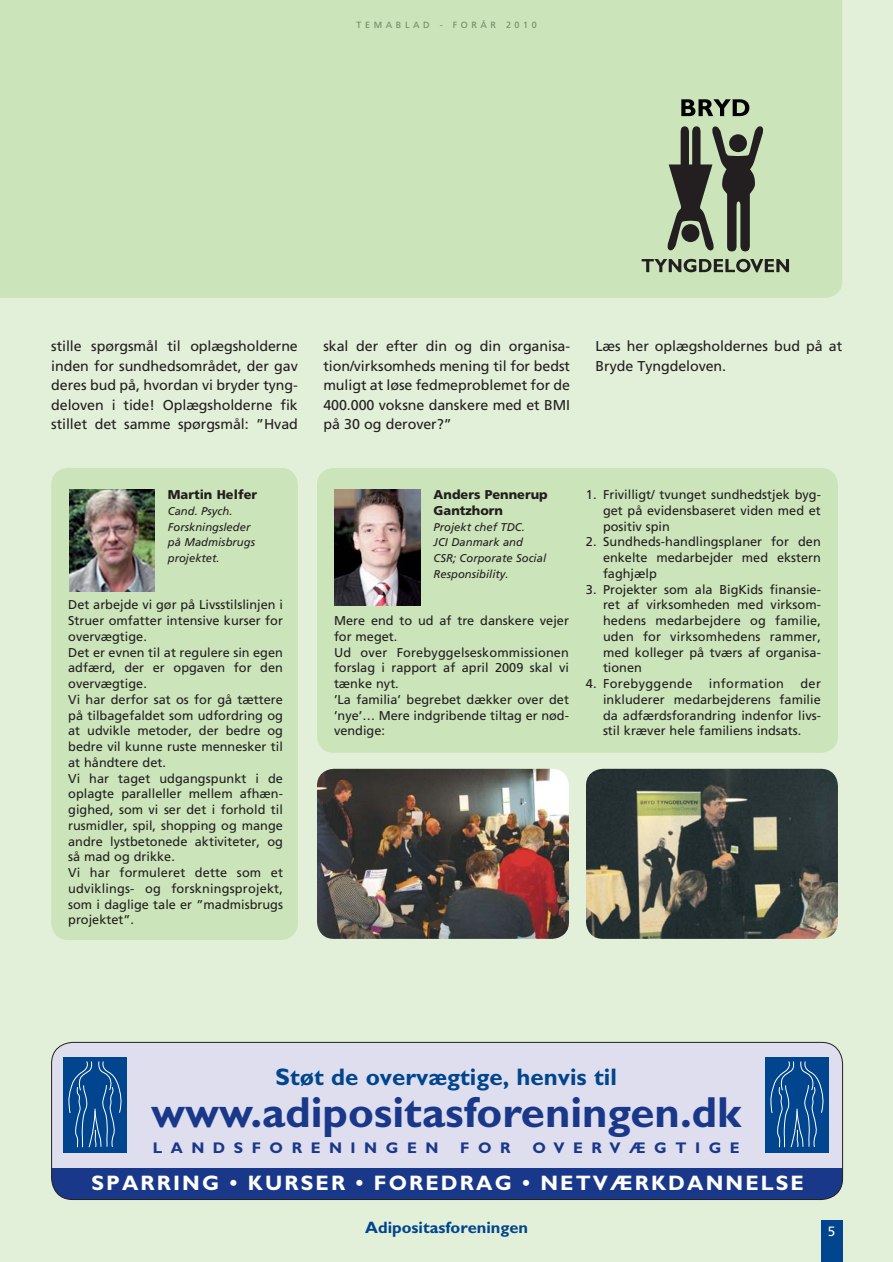
<style>
.page{position:relative;width:893px;height:1262px;background:#e3f0d9}
.page>*{position:absolute;margin:0;border:0;box-sizing:border-box;transform-origin:0 0}
.t1{font:700 43.65px "Gill Sans";color:#193889}
.t2{font:700 24px "Gill Sans";color:#00458d}
.t3{font:700 21px "Gill Sans";letter-spacing:.1em;color:#fff}
.t4{font:700 16.5px "Gill Sans";color:#00458d}
.t5{font:700 15.45px "Gill Sans";letter-spacing:.55em;color:#193889}
.t6{font:14.25px/19.5px "Frutiger";letter-spacing:-.005em;color:#231f20;text-align:justify}
.t7{font:13.5px "Frutiger";color:#fff}
.t8{font:12.75px/15.8px "Frutiger";color:#231f20;text-align:justify}
.t9{font:900 12.75px/15.8px "Frutiger";color:#231f20}
.t10{font:12.75px "Frutiger";letter-spacing:.025em;color:#231f20}
.t11{font:italic 11.25px/15.8px "Frutiger";color:#231f20}
.t12{font:9px "Frutiger";letter-spacing:.4em;color:#75876e}
</style>
<div class="page">
<div style="left:0;top:0;width:842px;height:298px;background:#cbe4b9"></div>
<div style="left:821px;top:1221px;width:21px;height:41px;background:#00458d"></div>
<svg style="left:681px;top:99px;width:68px;height:17px"></svg>
<svg style="left:666px;top:125px;width:99px;height:126px;background:#7a8670"></svg>
<svg style="left:642px;top:259px;width:147px;height:13px;background:#78836e"></svg>
<div style="left:317px;top:468px;width:521px;height:285px;background:#cbe4b9;border-radius:17px"></div>
<img style="left:334px;top:489px;width:87px;height:117px">
<div style="left:51px;top:468px;width:247px;height:472px;background:#cbe4b9;border-radius:17px"></div>
<img style="left:69px;top:489px;width:85px;height:103px">
<img style="left:586px;top:769px;width:252px;height:170px;border-radius:17px">
<img style="left:317px;top:769px;width:252px;height:170px;border-radius:17px">
<div style="left:52px;top:1042px;width:790px;height:157px;background:#dedeee;border-radius:21px"></div>
<div style="left:52px;top:1168px;width:790px;height:31px;background:#193889"></div>
<div style="left:64px;top:1057px;width:63px;height:95px;background:#00458d"></div>
<svg style="left:68px;top:1061px;width:54px;height:87px"></svg>
<div style="left:765px;top:1057px;width:64px;height:95px;background:#00458d"></div>
<svg style="left:770px;top:1061px;width:54px;height:87px"></svg>
<div style="left:51px;top:1042px;width:792px;height:158px;border:1px solid #231f20;border-radius:21px"></div>
<div style="left:357px;top:20px;width:179px;height:9px;background:#cbe4b9"></div>
<p class="t12" style="left:357px;top:22px;width:182px">TEMABLAD - FORÅR 2010</p>
<p class="t6" style="left:51px;top:338px;width:248px">stille spørgsmål til oplægsholderne inden for sundhedsområdet, der gav deres bud på, hvordan vi bryder tyng&shy;deloven i tide! Oplægsholderne fik stillet det samme spørgsmål: ”Hvad</p>
<p class="t6" style="left:323px;top:338px;width:248px">skal der efter din og din organisa&shy;tion/virksomheds mening til for bedst muligt at løse fedmeproblemet for de 400.000 voksne danskere med et BMI på 30 og derover?”</p>
<p class="t6" style="left:595px;top:338px;width:248px">Læs her oplægsholdernes bud på at<br>Bryde Tyngdeloven.</p>
<p class="t9" style="left:168px;top:488px;width:91px">Martin Helfer</p>
<p class="t11" style="left:168px;top:504px;width:89px">Cand. Psych.<br>Forskningsleder på Madmisbrugs projektet.</p>
<p class="t8" style="left:68px;top:598px;width:216px;text-align:left">Det arbejde vi gør på Livsstilslinjen i<br>Struer omfatter intensive kurser for overvægtige.<br>Det er evnen til at regulere sin egen adfærd, der er opgaven for den overvægtige.<br>Vi har derfor sat os for gå tættere på tilbagefaldet som udfordring og at udvikle metoder, der bedre og bedre vil kunne ruste mennesker til at håndtere det.<br>Vi har taget udgangspunkt i de oplagte paralleller mellem afhæn&shy;gighed, som vi ser det i forhold til rusmidler, spil, shopping og mange andre lystbetonede aktiviteter, og så mad og drikke.<br>Vi har formuleret dette som et udviklings- og forskningsprojekt, som i daglige tale er ”madmisbrugs projektet”.</p>
<p class="t9" style="left:434px;top:488px;width:116px">Anders Pennerup<br>Gantzhorn</p>
<p class="t11" style="left:434px;top:520px;width:114px">Projekt chef TDC.<br>JCI Danmark and<br>CSR; Corporate Social<br>Responsibility.</p>
<p class="t8" style="left:334px;top:614px;width:236px;text-align:left">Mere end to ud af tre danskere vejer for meget.<br>Ud over Forebyggelseskommissionen forslag i rapport af april 2009 skal vi tænke nyt.<br>’La familia’ begrebet dækker over det ’nye’… Mere indgribende tiltag er nød&shy;vendige:</p>
<p class="t8" style="left:603px;top:488px;width:219px;text-indent:-17px">1. Frivilligt/ tvunget sundhedstjek byg&shy;get på evidensbaseret viden med et positiv spin</p>
<p class="t8" style="left:603px;top:535px;width:219px;text-indent:-17px">2. Sundheds-handlingsplaner for den enkelte medarbejder med ekstern faghjælp</p>
<p class="t8" style="left:603px;top:582px;width:219px;text-indent:-17px">3. Projekter som ala BigKids finansie&shy;ret af virksomheden med virksom&shy;hedens medarbejdere og familie, uden for virksomhedens rammer, med kolleger på tværs af organisa&shy;tionen</p>
<p class="t10" style="left:586px;top:679px;width:108px">4. Forebyggende</p>
<p class="t10" style="left:709px;top:679px;width:76px">information</p>
<p class="t8" style="left:603px;top:677px;width:219px;text-indent:197px">der inkluderer medarbejderens familie da adfærdsforandring indenfor livs&shy;stil kræver hele familiens indsats.</p>
<h2 class="t2" style="left:275px;top:1069px;width:343px">Støt de overvægtige, henvis til</h2>
<h1 class="t1" style="left:151px;top:1097px;width:592px">www.adipositasforeningen.dk</h1>
<p class="t5" style="left:153px;top:1142px;width:287px">LANDSFORENINGEN</p>
<p class="t5" style="left:460px;top:1142px;width:52px">FOR</p>
<p class="t5" style="left:532px;top:1142px;width:209px">OVERVÆGTIGE</p>
<h3 class="t3" style="left:91px;top:1175px;width:714px">SPARRING • KURSER • FOREDRAG • NETVÆRKDANNELSE</h3>
<p class="t4" style="left:365px;top:1222px;width:165px">Adipositasforeningen</p>
<p class="t7" style="left:828px;top:1225px;width:9px">5</p>
</div>
